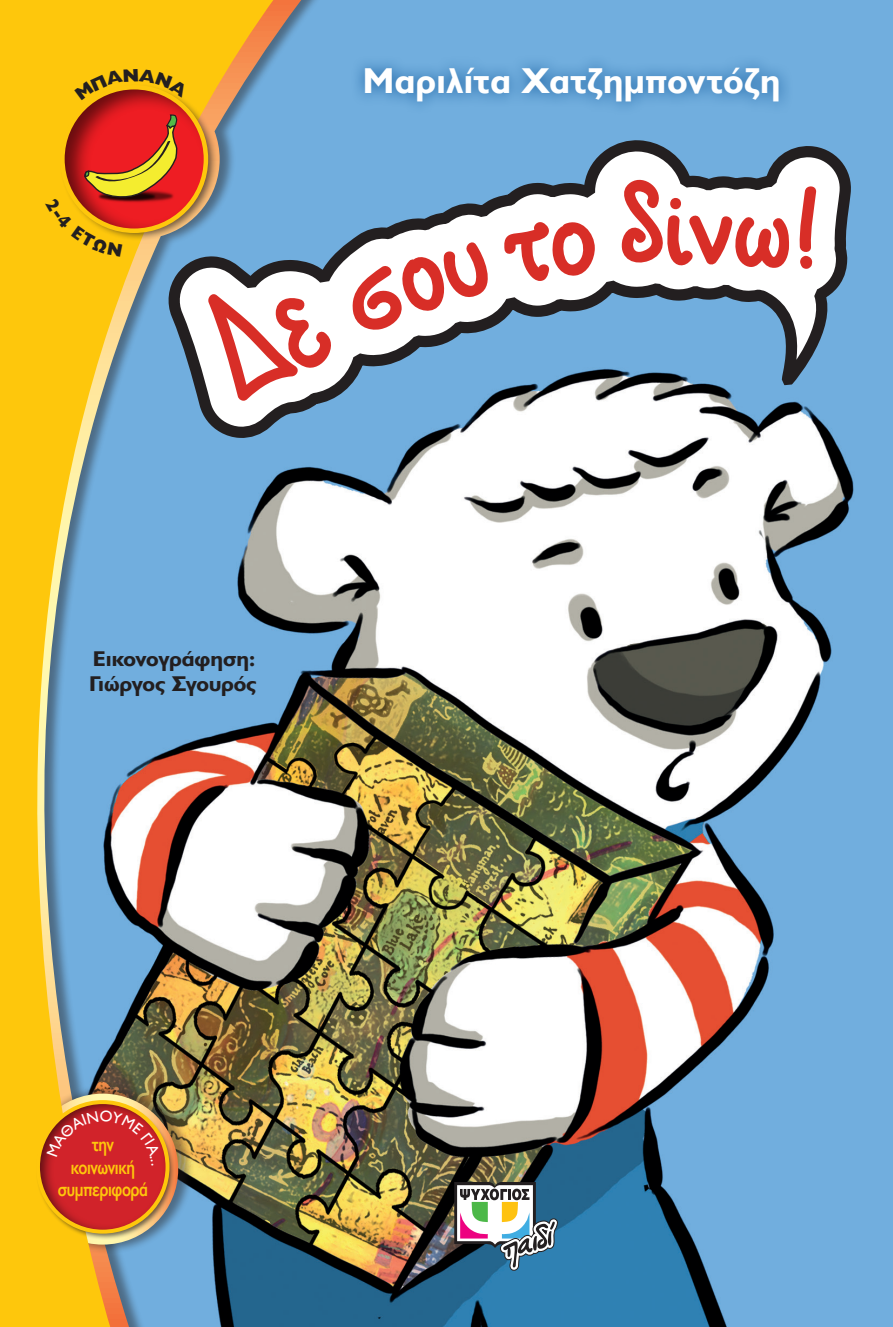
<style>
.page{position:relative;width:893px;height:1327px;background:#fff}
.page>*{position:absolute;margin:0;border:0;box-sizing:border-box;transform-origin:0 0}
.t1{font:700 36px "Gill Sans Hel";letter-spacing:.015em;color:#fff}
.t2{font:700 21.38px/24.8px "Gill Sans Hel";color:#231f20;scale:1.05 1}
.t3{font:600 20.25px/22.5px "Gill Sans Hel";letter-spacing:-.02em;color:#fec70c;text-align:center;scale:.8 1}
</style>
<div class="page">
<img style="left:342px;top:0;width:551px;height:1327px">
<div style="left:0;top:0;width:342px;height:1327px;background:#231f20;opacity:.46"></div>
<svg style="left:0;top:0;width:297px;height:1327px;background:#aaa979"></svg>
<div style="left:60px;top:84px;width:158px;height:157px;background:#231f20;opacity:.65"></div>
<div style="left:60px;top:86px;width:148px;height:148px;background:#231f20;opacity:.65"></div>
<div style="left:36px;top:1101px;width:139px;height:139px;background:#231f20;opacity:.65"></div>
<div style="left:34px;top:1101px;width:133px;height:133px;background:#231f20;opacity:.65"></div>
<div style="left:36px;top:1100px;width:133px;height:133px;border:4px solid #fec70c;border-radius:50%"></div>
<div style="left:350px;top:54px;width:444px;height:61px;background:#034c91;opacity:.75"></div>
<svg style="left:454px;top:1182px;width:104px;height:88px"></svg>
<svg style="left:158px;top:134px;width:701px;height:311px"></svg>
<svg style="left:207px;top:291px;width:134px;height:110px"></svg>
<svg style="left:350px;top:239px;width:146px;height:93px"></svg>
<svg style="left:504px;top:217px;width:91px;height:64px"></svg>
<svg style="left:618px;top:173px;width:171px;height:96px"></svg>
<svg style="left:799px;top:184px;width:18px;height:85px"></svg>
<svg style="left:74px;top:69px;width:115px;height:32px;background:#eda90d"></svg>
<svg style="left:45px;top:115px;width:133px;height:142px;background:#db7121"></svg>
<svg style="left:47px;top:1110px;width:113px;height:55px;background:#cd3228"></svg>
<p class="t1" style="left:363px;top:60px;width:419px">Μαριλίτα Χατζημποντόζη</p>
<p class="t2" style="left:89px;top:646px;width:161px">Εικονογράφηση:<br>Γιώργος Σγουρός</p>
<p class="t3" style="left:58px;top:1133px;width:115px">την κοινωνική συμπεριφορά</p>
</div>
